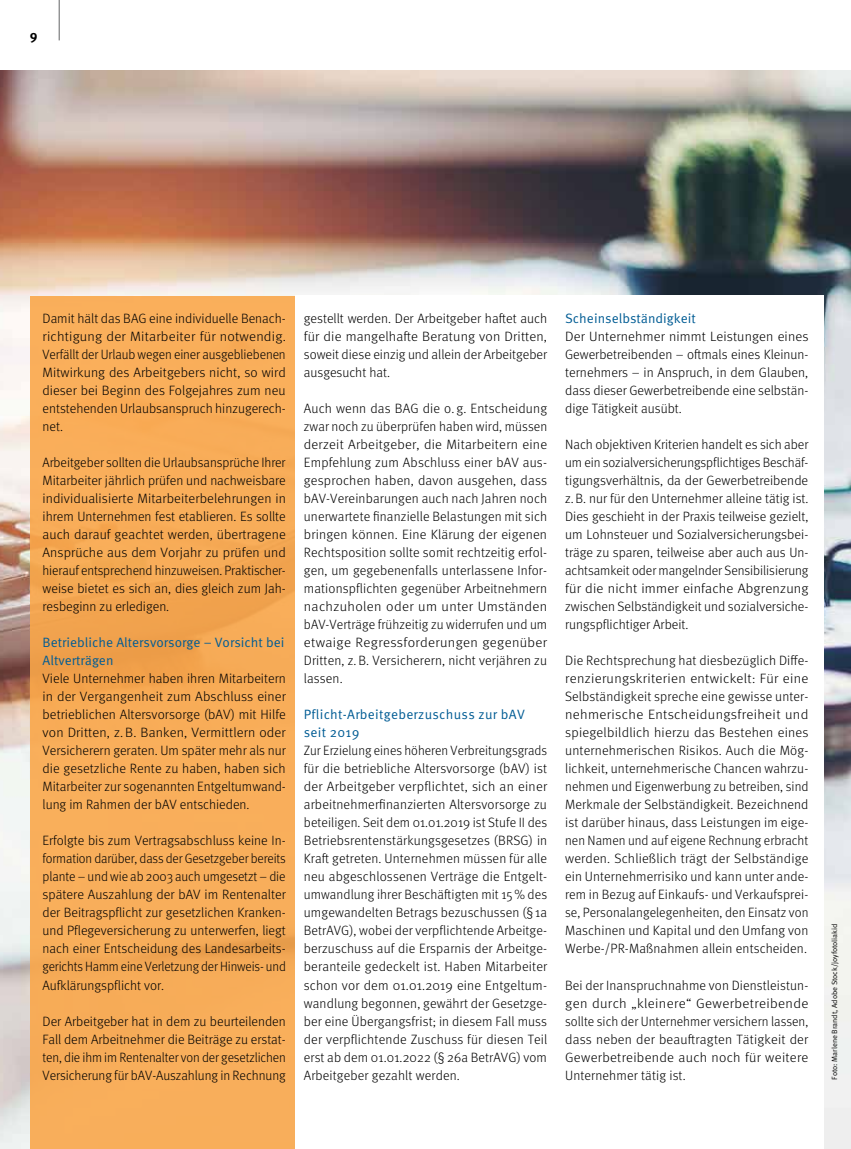
<style>
.page{position:relative;width:851px;height:1149px;background:#fff}
.page>*{position:absolute;margin:0;border:0;box-sizing:border-box;transform-origin:0 0}
.t1{font:300 13.5px/18px "Meta Pro";color:#000;text-align:justify}
.t2{font:300 13.5px/18px "Meta Pro";color:#000;text-align:justify;scale:.96 1}
.t3{font:300 13.5px/18px "Meta Pro";color:#000;text-align:justify;scale:1.04 1}
.t4{font:13.5px/18px "Meta Pro";color:#005c94}
.t5{font:13.5px/18px "Meta Pro";letter-spacing:.02em;color:#005c94}
.t6{font:700 13.5px "Meta Pro";color:#000}
.t7{font:7.5px "Meta Pro";color:#000}
</style>
<div class="page">
<img style="left:0;top:71px;width:850px;height:1077px">
<div style="left:31px;top:296px;width:269px;height:852px;background:linear-gradient(to right,#f7ab57,#f7ac59)"></div>
<div style="left:295px;top:296px;width:528px;height:852px;background:#fff"></div>
<hr style="left:59px;top:0;width:1px;height:40px;background:#636466">
<p class="t6" style="left:30px;top:27px;width:9px">9</p>
<p class="t1" style="left:43px;top:308px;width:245px">Damit hält das BAG eine individuelle Benach&shy;richtigung der Mitarbeiter für notwendig.<br>Verfällt der Urlaub wegen einer ausgebliebenen Mitwirkung des Arbeitgebers nicht, so wird dieser bei Beginn des Folgejahres zum neu entstehenden Urlaubsanspruch hinzugerech&shy;net.</p>
<p class="t1" style="left:43px;top:452px;width:245px">Arbeitgeber sollten die Urlaubsansprüche Ihrer Mitarbeiter jährlich prüfen und nachweisbare individualisierte Mitarbeiterbelehrungen in ihrem Unternehmen fest etablieren. Es sollte auch darauf geachtet werden, übertragene Ansprüche aus dem Vorjahr zu prüfen und hierauf entsprechend hinzuweisen. Praktischer&shy;weise bietet es sich an, dies gleich zum Jah&shy;resbeginn zu erledigen.</p>
<p class="t4" style="left:43px;top:633px;width:243px">Betriebliche Altersvorsorge – Vorsicht bei<br>Altverträgen</p>
<p class="t1" style="left:43px;top:668px;width:245px">Viele Unternehmer haben ihren Mitarbeitern in der Vergangenheit zum Abschluss einer betrieblichen Altersvorsorge (bAV) mit Hilfe von Dritten, z. B. Banken, Vermittlern oder Versicherern geraten. Um später mehr als nur die gesetzliche Rente zu haben, haben sich Mitarbeiter zur sogenannten Entgeltumwand&shy;lung im Rahmen der bAV entschieden.</p>
<p class="t1" style="left:43px;top:830px;width:245px">Erfolgte bis zum Vertragsabschluss keine In&shy;formation darüber, dass der Gesetzgeber bereits plante – und wie ab 2003 auch umgesetzt – die spätere Auszahlung der bAV im Rentenalter der Beitragspflicht zur gesetzlichen Kranken&shy;und Pflegeversicherung zu unterwerfen, liegt nach einer Entscheidung des Landesarbeits&shy;gerichts Hamm eine Verletzung der Hinweis- und Aufklärungspflicht vor.</p>
<p class="t1" style="left:43px;top:1010px;width:245px">Der Arbeitgeber hat in dem zu beurteilenden Fall dem Arbeitnehmer die Beiträge zu erstat&shy;ten, die ihm im Rentenalter von der gesetzlichen Versicherung für bAV-Auszahlung in Rechnung</p>
<p class="t1" style="left:304px;top:308px;width:245px">gestellt werden. Der Arbeitgeber haftet auch für die mangelhafte Beratung von Dritten, soweit diese einzig und allein der Arbeitgeber ausgesucht hat.</p>
<p class="t1" style="left:304px;top:398px;width:245px">Auch wenn das BAG die o. g. Entscheidung zwar noch zu überprüfen haben wird, müssen derzeit Arbeitgeber, die Mitarbeitern eine Empfehlung zum Abschluss einer bAV aus&shy;gesprochen haben, davon ausgehen, dass bAV-Vereinbarungen auch nach Jahren noch unerwartete finanzielle Belastungen mit sich bringen können. Eine Klärung der eigenen Rechtsposition sollte somit rechtzeitig erfol&shy;gen, um gegebenenfalls unterlassene Infor&shy;mationspflichten gegenüber Arbeitnehmern nachzuholen oder um unter Umständen bAV-Verträge frühzeitig zu widerrufen und um etwaige Regressforderungen gegenüber Dritten, z. B. Versicherern, nicht verjähren zu lassen.</p>
<p class="t5" style="left:304px;top:705px;width:222px">Pflicht-Arbeitgeberzuschuss zur bAV seit 2019</p>
<p class="t2" style="left:304px;top:740px;width:255px">Zur Erzielung eines höheren Verbreitungsgrads für die betriebliche Altersvorsorge (bAV) ist der Arbeitgeber verpflichtet, sich an einer arbeitnehmerfinanzierten Altersvorsorge zu beteiligen. Seit dem 01.01.2019 ist Stufe II des Betriebsrentenstärkungsgesetzes (BRSG) in Kraft getreten. Unternehmen müssen für alle neu abgeschlossenen Verträge die Entgelt&shy;umwandlung ihrer Beschäftigten mit 15% des umgewandelten Betrags bezuschussen (§ 1a BetrAVG), wobei der verpflichtende Arbeitge&shy;berzuschuss auf die Ersparnis der Arbeitge&shy;beranteile gedeckelt ist. Haben Mitarbeiter schon vor dem 01.01.2019 eine Entgeltum&shy;wandlung begonnen, gewährt der Gesetzge&shy;ber eine Übergangsfrist; in diesem Fall muss der verpflichtende Zuschuss für diesen Teil erst ab dem 01.01.2022 (§ 26a BetrAVG) vom Arbeitgeber gezahlt werden.</p>
<p class="t4" style="left:565px;top:309px;width:132px">Scheinselbständigkeit</p>
<p class="t3" style="left:565px;top:326px;width:235px">Der Unternehmer nimmt Leistungen eines Gewerbetreibenden – oftmals eines Kleinun&shy;ternehmers – in Anspruch, in dem Glauben, dass dieser Gewerbetreibende eine selbstän&shy;dige Tätigkeit ausübt.</p>
<p class="t1" style="left:565px;top:434px;width:245px">Nach objektiven Kriterien handelt es sich aber um ein sozialversicherungspflichtiges Beschäf&shy;tigungsverhältnis, da der Gewerbetreibende z.B. nur für den Unternehmer alleine tätig ist.<br>Dies geschieht in der Praxis teilweise gezielt, um Lohnsteuer und Sozialversicherungsbei&shy;träge zu sparen, teilweise aber auch aus Un&shy;achtsamkeit oder mangelnder Sensibilisierung für die nicht immer einfache Abgrenzung zwischen Selbständigkeit und sozialversiche&shy;rungspflichtiger Arbeit.</p>
<p class="t1" style="left:565px;top:650px;width:245px">Die Rechtsprechung hat diesbezüglich Diffe&shy;renzierungskriterien entwickelt: Für eine Selbständigkeit spreche eine gewisse unter&shy;nehmerische Entscheidungsfreiheit und spiegelbildlich hierzu das Bestehen eines unternehmerischen Risikos. Auch die Mög&shy;lichkeit, unternehmerische Chancen wahrzu&shy;nehmen und Eigenwerbung zu betreiben, sind Merkmale der Selbständigkeit. Bezeichnend ist darüber hinaus, dass Leistungen im eige&shy;nen Namen und auf eigene Rechnung erbracht werden. Schließlich trägt der Selbständige ein Unternehmerrisiko und kann unter ande&shy;rem in Bezug auf Einkaufs- und Verkaufsprei&shy;se, Personalangelegenheiten, den Einsatz von Maschinen und Kapital und den Umfang von Werbe-/PR-Maßnahmen allein entscheiden.</p>
<p class="t1" style="left:565px;top:974px;width:245px">Bei der Inanspruchnahme von Dienstleistun&shy;gen durch „kleinere“ Gewerbetreibende sollte sich der Unternehmer versichern lassen, dass neben der beauftragten Tätigkeit der Gewerbetreibende auch noch für weitere Unternehmer tätig ist.</p>
<p class="t7" style="left:829px;top:1079px;width:157px;rotate:-90deg">Foto: Marlene Brandt, Adobe Stock/joyfotoliakid</p>
</div>
